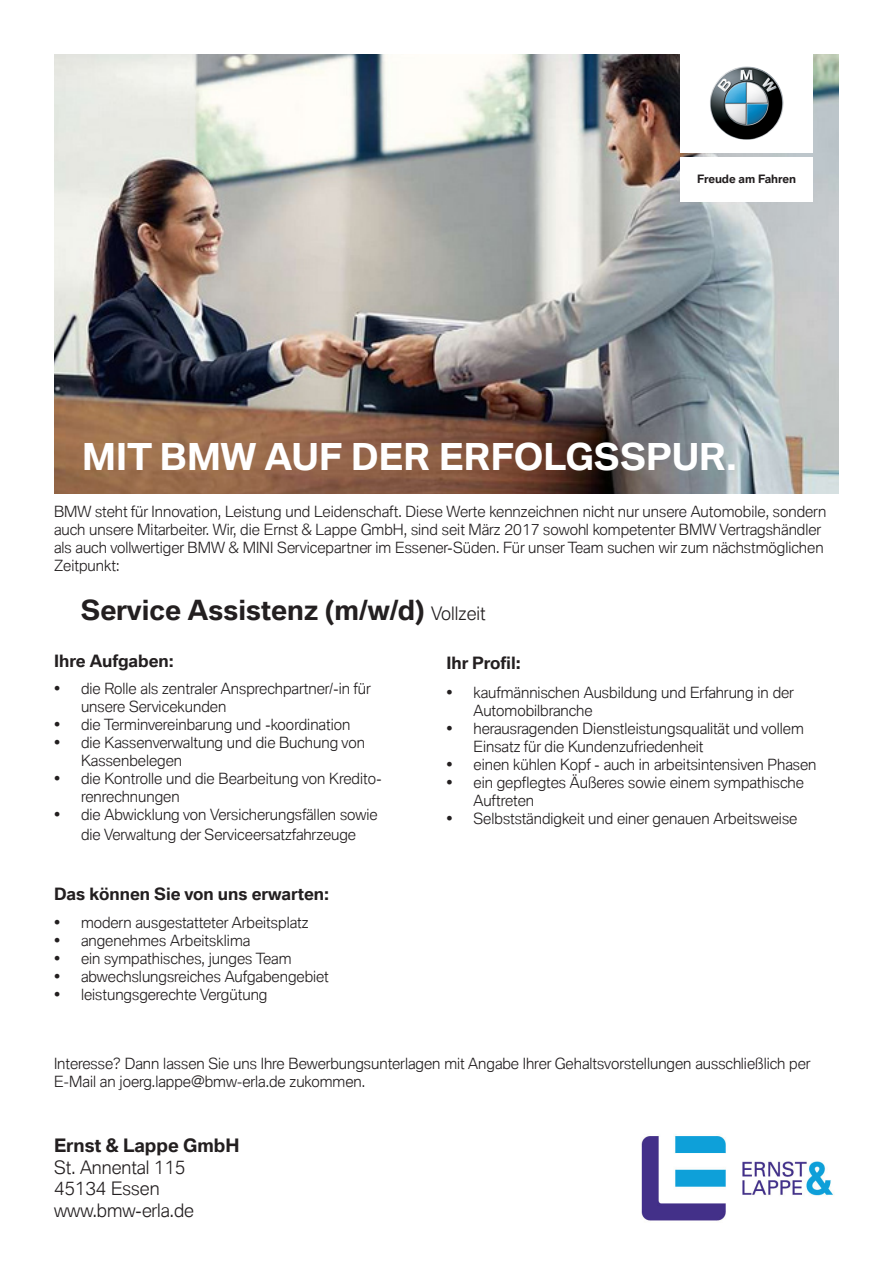
<style>
.page{position:relative;width:893px;height:1263px;background:#fff}
.page>*{position:absolute;margin:0;border:0;box-sizing:border-box;transform-origin:0 0}
.t1{font:300 36px "BMW Type V2";color:#fff}
.t2{font:300 27px "BMW Type V2";color:#231f20}
.t3{font:300 18px/21.6px "BMW Type";color:#231f20}
.t4{font:700 18px "BMW Type";color:#231f20}
.t5{font:300 16.5px "BMW Type V2";color:#231f20}
.t6{font:700 16.5px "BMW Type Global";color:#231f20}
.t7{font:300 15px/18px "BMW Type V2";color:#231f20}
.t8{font:300 15px "BMW Type";color:#231f20}
.t9{font:300 15px "BMW Type Global";color:#231f20}
.t10{font:700 11.1px "BMW Type Global Pro";color:#231f20}
.s1{font-size:18px}
</style>
<div class="page">
<img style="left:641px;top:1134px;width:193px;height:87px">
<img style="left:54px;top:54px;width:785px;height:439px">
<div style="left:680px;top:157px;width:133px;height:44px;background:#fff"></div>
<div style="left:680px;top:54px;width:133px;height:98px;background:#fff"></div>
<img style="left:710px;top:66px;width:74px;height:74px">
<p class="t10" style="left:697px;top:172px;width:101px">Freude am Fahren</p>
<h1 class="t1" style="left:82px;top:435px;width:656px">MIT BMW AUF DER ERFOLGSSPUR.</h1>
<p class="t7" style="left:54px;top:505px;width:774px">BMW steht für Innovation, Leistung und Leidenschaft. Diese Werte kennzeichnen nicht nur unsere Automobile, sondern auch unsere Mitarbeiter. Wir, die Ernst &amp; Lappe GmbH, sind seit März 2017 sowohl kompetenter BMW Vertragshändler als auch vollwertiger BMW &amp; MINI Servicepartner im Essener-Süden. Für unser Team suchen wir zum nächstmöglichen Zeitpunkt:</p>
<h2 class="t2" style="left:81px;top:594px;width:406px">Service Assistenz (m/w/d) <span class="s1">Vollzeit</span></h2>
<p class="t6" style="left:446px;top:654px;width:76px">Ihr Profil:</p>
<p class="t7" style="left:473px;top:686px;width:322px;text-indent:-27px">• kaufmännischen Ausbildung und Erfahrung in der<br>Automobilbranche</p>
<p class="t7" style="left:473px;top:722px;width:332px;text-indent:-27px">• herausragenden Dienstleistungsqualität und vollem<br>Einsatz für die Kundenzufriedenheit</p>
<p class="t7" style="left:446px;top:758px;width:372px">• einen kühlen Kopf - auch in arbeitsintensiven Phasen</p>
<p class="t7" style="left:473px;top:776px;width:332px;text-indent:-27px">• ein gepflegtes Äußeres sowie einem sympathische<br>Auftreten</p>
<p class="t7" style="left:446px;top:812px;width:352px">• Selbstständigkeit und einer genauen Arbeitsweise</p>
<p class="t5" style="left:54px;top:652px;width:121px">Ihre Aufgaben:</p>
<p class="t7" style="left:81px;top:682px;width:291px;text-indent:-27px">• die Rolle als zentraler Ansprechpartner/-in für unsere Servicekunden</p>
<p class="t7" style="left:54px;top:718px;width:298px">• die Terminvereinbarung und -koordination</p>
<p class="t7" style="left:81px;top:736px;width:285px;text-indent:-27px">• die Kassenverwaltung und die Buchung von<br>Kassenbelegen</p>
<p class="t7" style="left:81px;top:772px;width:302px;text-indent:-27px">• die Kontrolle und die Bearbeitung von Kredito&shy;renrechnungen</p>
<p class="t7" style="left:54px;top:807px;width:325px;line-height:19.8px;text-align:center">• die Abwicklung von Versicherungsfällen sowie die Verwaltung der Serviceersatzfahrzeuge</p>
<p class="t5" style="left:54px;top:884px;width:277px">Das können Sie von uns erwarten:</p>
<p class="t7" style="left:54px;top:916px;width:256px">• modern ausgestatteter Arbeitsplatz</p>
<p class="t7" style="left:54px;top:934px;width:198px">• angenehmes Arbeitsklima</p>
<p class="t7" style="left:54px;top:952px;width:239px">• ein sympathisches, junges Team</p>
<p class="t7" style="left:54px;top:970px;width:276px">• abwechslungsreiches Aufgabengebiet</p>
<p class="t7" style="left:54px;top:988px;width:215px">• leistungsgerechte Vergütung</p>
<p class="t8" style="left:54px;top:1053px;width:758px">Interesse? Dann lassen Sie uns Ihre Bewerbungsunterlagen mit Angabe Ihrer Gehaltsvorstellungen ausschließlich per</p>
<p class="t9" style="left:54px;top:1071px;width:313px">E-Mail an joerg.lappe@bmw-erla.de zukommen.</p>
<p class="t4" style="left:54px;top:1135px;width:187px">Ernst &amp; Lappe GmbH</p>
<p class="t3" style="left:54px;top:1157px;width:142px">St. Annental 115<br>45134 Essen www.bmw-erla.de</p>
</div>
